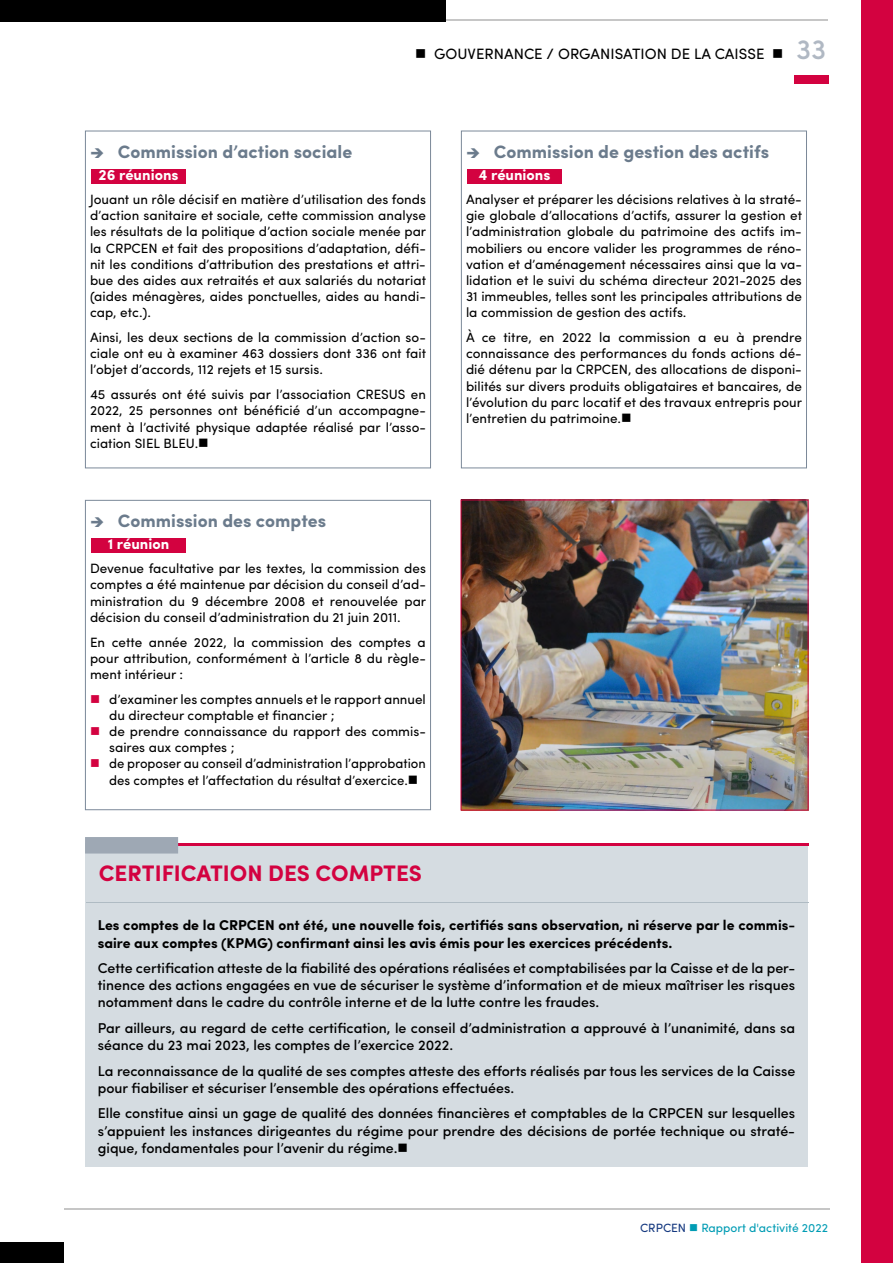
<style>
.page{position:relative;width:893px;height:1263px;background:#fff}
.page>*{position:absolute;margin:0;border:0;box-sizing:border-box;transform-origin:0 0}
.t1{font:700 22.5px "Sofia Pro";color:#d30240}
.t2{font:700 18px "Sofia Pro";color:#6b7b8c}
.t3{font:15px "Sofia Pro";color:#000}
.t4{font:700 15px "Sofia Pro";color:#fff}
.t5{font:500 14.25px/17.1px "Sofia Pro";color:#000;text-align:justify}
.t6{font:700 14.25px/17.1px "Sofia Pro";color:#000}
.t7{font:13.5px/16.2px "Sofia Pro";color:#000;text-align:justify}
.t8{font:12px "Sofia Pro";color:#009cb4}
.s1{font-weight:500;font-size:28.2px;color:#b0b8c3}
.s2{color:#d30240}
.s3{color:#14387f}
</style>
<div class="page">
<hr style="left:64px;top:1208px;width:766px;height:2px;background:#c6c6c6">
<div style="left:794px;top:75px;width:34px;height:9px;background:#d30240"></div>
<div style="left:0;top:1242px;width:64px;height:21px;background:#000"></div>
<div style="left:861px;top:0;width:32px;height:1263px;background:#d30240"></div>
<hr style="left:443px;top:19px;width:385px;height:2px;background:#c6c6c6">
<div style="left:0;top:0;width:446px;height:21px;background:#000"></div>
<div style="left:85px;top:131px;width:346px;height:337px;border:1px solid #7b8999"></div>
<div style="left:91px;top:169px;width:95px;height:15px;background:#d30240"></div>
<div style="left:461px;top:131px;width:346px;height:337px;border:1px solid #7b8999"></div>
<div style="left:467px;top:169px;width:95px;height:15px;background:#d30240"></div>
<div style="left:85px;top:843px;width:723px;height:324px;background:#d5dce1"></div>
<img style="left:463px;top:502px;width:343px;height:306px">
<div style="left:85px;top:500px;width:346px;height:310px;border:1px solid #7b8999"></div>
<div style="left:91px;top:538px;width:95px;height:15px;background:#d30240"></div>
<hr style="left:86px;top:843px;width:723px;height:3px;background:#d30240">
<div style="left:85px;top:837px;width:93px;height:16px;background:#9ea8b4"></div>
<hr style="left:86px;top:902px;width:723px;height:1px;background:#afbbc3">
<p class="t3" style="left:415px;top:42px;width:413px">■ GOUVERNANCE / ORGANISATION DE LA CAISSE ■ <span class="s1">33</span></p>
<h2 class="t2" style="left:90px;top:138px;width:264px">➔ Commission d’action sociale</h2>
<p class="t7" style="left:90px;top:190px;width:338px">Jouant un rôle décisif en matière d’utilisation des fonds d’action sanitaire et sociale, cette commission analyse les résultats de la politique d’action sociale menée par la CRPCEN et fait des propositions d’adaptation, défi&shy;nit les conditions d’attribution des prestations et attri&shy;bue des aides aux retraités et aux salariés du notariat (aides ménagères, aides ponctuelles, aides au handi&shy;cap, etc.).</p>
<p class="t7" style="left:90px;top:328px;width:338px">Ainsi, les deux sections de la commission d’action so&shy;ciale ont eu à examiner 463 dossiers dont 336 ont fait l’objet d’accords, 112 rejets et 15 sursis.</p>
<p class="t7" style="left:90px;top:385px;width:337px">45 assurés ont été suivis par l’association CRESUS en 2022, 25 personnes ont bénéficié d’un accompagne&shy;ment à l’activité physique adaptée réalisé par l’asso&shy;ciation SIEL BLEU.■</p>
<p class="t4" style="left:98px;top:163px;width:82px">26 réunions</p>
<h2 class="t2" style="left:90px;top:507px;width:238px">➔ Commission des comptes</h2>
<p class="t7" style="left:90px;top:559px;width:338px">Devenue facultative par les textes, la commission des comptes a été maintenue par décision du conseil d’ad&shy;ministration du 9 décembre 2008 et renouvelée par décision du conseil d’administration du 21 juin 2011.</p>
<p class="t7" style="left:90px;top:633px;width:337px">En cette année 2022, la commission des comptes a pour attribution, conformément à l’article 8 du règle&shy;ment intérieur :</p>
<p class="t7" style="left:109px;top:690px;width:318px;text-indent:-19px"><span class="s2">■</span> d’examiner les comptes annuels et le rapport annuel du directeur comptable et financier ;</p>
<p class="t7" style="left:109px;top:722px;width:318px;text-indent:-19px"><span class="s2">■</span> de prendre connaissance du rapport des commis&shy;saires aux comptes ;</p>
<p class="t7" style="left:109px;top:754px;width:318px;text-indent:-19px"><span class="s2">■</span> de proposer au conseil d’administration l’approbation des comptes et l’affectation du résultat d’exercice.■</p>
<p class="t4" style="left:108px;top:532px;width:63px">1 réunion</p>
<h1 class="t1" style="left:99px;top:856px;width:325px">CERTIFICATION DES COMPTES</h1>
<h2 class="t2" style="left:466px;top:138px;width:305px">➔ Commission de gestion des actifs</h2>
<p class="t7" style="left:466px;top:190px;width:338px">Analyser et préparer les décisions relatives à la straté&shy;gie globale d’allocations d’actifs, assurer la gestion et l’administration globale du patrimoine des actifs im&shy;mobiliers ou encore valider les programmes de réno&shy;vation et d’aménagement nécessaires ainsi que la va&shy;lidation et le suivi du schéma directeur 2021-2025 des 31 immeubles, telles sont les principales attributions de la commission de gestion des actifs.</p>
<p class="t7" style="left:466px;top:328px;width:338px">À ce titre, en 2022 la commission a eu à prendre connaissance des performances du fonds actions dé&shy;dié détenu par la CRPCEN, des allocations de disponi&shy;bilités sur divers produits obligataires et bancaires, de l’évolution du parc locatif et des travaux entrepris pour l’entretien du patrimoine.■</p>
<p class="t4" style="left:478px;top:163px;width:74px">4 réunions</p>
<p class="t6" style="left:98px;top:916px;width:699px">Les comptes de la CRPCEN ont été, une nouvelle fois, certifiés sans observation, ni réserve par le commis&shy;saire aux comptes (KPMG) confirmant ainsi les avis émis pour les exercices précédents.</p>
<p class="t5" style="left:98px;top:959px;width:699px">Cette certification atteste de la fiabilité des opérations réalisées et comptabilisées par la Caisse et de la per&shy;tinence des actions engagées en vue de sécuriser le système d’information et de mieux maîtriser les risques notamment dans le cadre du contrôle interne et de la lutte contre les fraudes.</p>
<p class="t5" style="left:98px;top:1018px;width:699px">Par ailleurs, au regard de cette certification, le conseil d’administration a approuvé à l’unanimité, dans sa séance du 23 mai 2023, les comptes de l’exercice 2022.</p>
<p class="t5" style="left:98px;top:1061px;width:699px">La reconnaissance de la qualité de ses comptes atteste des efforts réalisés par tous les services de la Caisse pour fiabiliser et sécuriser l’ensemble des opérations effectuées.</p>
<p class="t5" style="left:98px;top:1104px;width:699px">Elle constitue ainsi un gage de qualité des données financières et comptables de la CRPCEN sur lesquelles s’appuient les instances dirigeantes du régime pour prendre des décisions de portée technique ou straté&shy;gique, fondamentales pour l’avenir du régime.■</p>
<p class="t8" style="left:640px;top:1219px;width:190px"><span class="s3">CRPCEN</span> ■ Rapport d'activité 2022</p>
</div>
